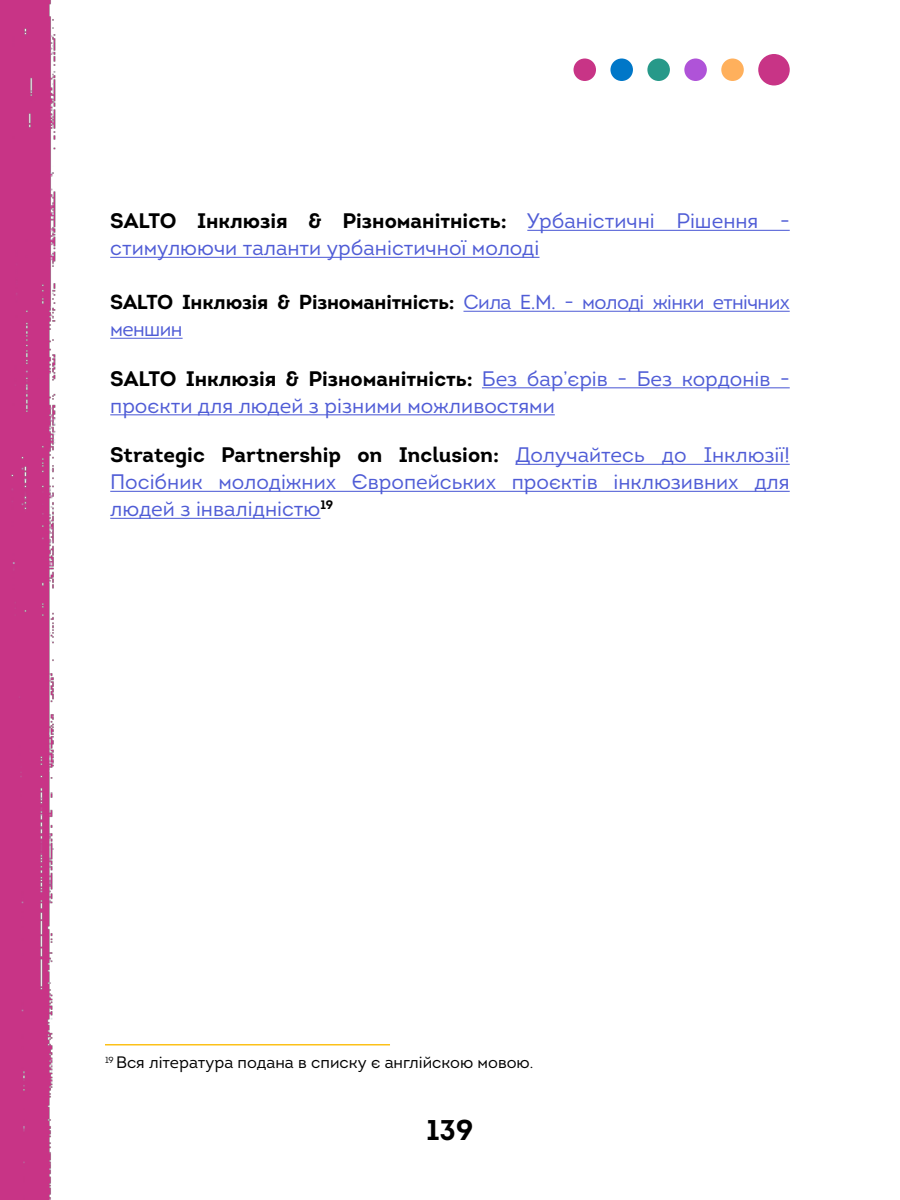
<style>
.page{position:relative;width:900px;height:1200px;background:#fff}
.page>*{position:absolute;margin:0;border:0;box-sizing:border-box;transform-origin:0 0}
.t1{font:700 28.5px "Intro";color:#000}
.t2{font:21px/27px "Intro";color:#4f5cd6}
.t3{font:20.25px/27px "Intro";letter-spacing:-.03em;color:#4f5cd6}
.t4{font:16.5px "Intro";color:#000}
.s1{font-weight:700;color:#000}
.s2{font-size:15px}
</style>
<div class="page">
<img style="left:0;top:0;width:790px;height:1200px">
<hr style="left:527px;top:230px;width:263px;height:1px;background:#4f5cd6">
<hr style="left:110px;top:257px;width:430px;height:1px;background:#4f5cd6">
<hr style="left:463px;top:311px;width:327px;height:1px;background:#4f5cd6">
<hr style="left:110px;top:338px;width:73px;height:1px;background:#4f5cd6">
<hr style="left:482px;top:387px;width:308px;height:1px;background:#4f5cd6">
<hr style="left:110px;top:414px;width:445px;height:1px;background:#4f5cd6">
<hr style="left:515px;top:464px;width:275px;height:1px;background:#4f5cd6">
<hr style="left:110px;top:491px;width:680px;height:1px;background:#4f5cd6">
<hr style="left:110px;top:518px;width:210px;height:1px;background:#4f5cd6">
<div style="left:647px;top:58px;width:23px;height:23px;background:#279989;border-radius:50%"></div>
<div style="left:684px;top:58px;width:23px;height:23px;background:#af53d8;border-radius:50%"></div>
<div style="left:721px;top:58px;width:23px;height:23px;background:#ffb05c;border-radius:50%"></div>
<div style="left:610px;top:58px;width:23px;height:23px;background:#0077c8;border-radius:50%"></div>
<div style="left:574px;top:58px;width:22px;height:23px;background:#c83486;border-radius:50%"></div>
<div style="left:758px;top:54px;width:32px;height:32px;background:#c83486;border-radius:50%"></div>
<hr style="left:105px;top:1044px;width:285px;height:2px;background:#fcc118">
<p class="t2" style="left:110px;top:208px;width:681px"><span class="s1">SALTO Інклюзія &amp; Різноманітність:</span> Урбаністичні Рішення - стимулюючи таланти урбаністичної молоді</p>
<p class="t3" style="left:110px;top:289px;width:681px"><span class="s1">SALTO Інклюзія &amp; Різноманітність:</span> Сила Е.М. - молоді жінки етнічних меншин</p>
<p class="t2" style="left:110px;top:365px;width:681px"><span class="s1">SALTO Інклюзія &amp; Різноманітність:</span> Без бар’єрів - Без кордонів - проєкти для людей з різними можливостями</p>
<p class="t2" style="left:110px;top:442px;width:681px;text-align:justify"><span class="s1">Strategic Partnership on Inclusion:</span> Долучайтесь до Інклюзії!<br>Посібник молодіжних Європейських проєктів інклюзивних для людей з інвалідністю<sup>19</sup></p>
<p class="t4" style="left:105px;top:1052px;width:430px"><sup>19</sup> Вся література подана в списку є англійскою мовою<span class="s2">.</span></p>
<h1 class="t1" style="left:427px;top:1112px;width:48px">139</h1>
</div>
